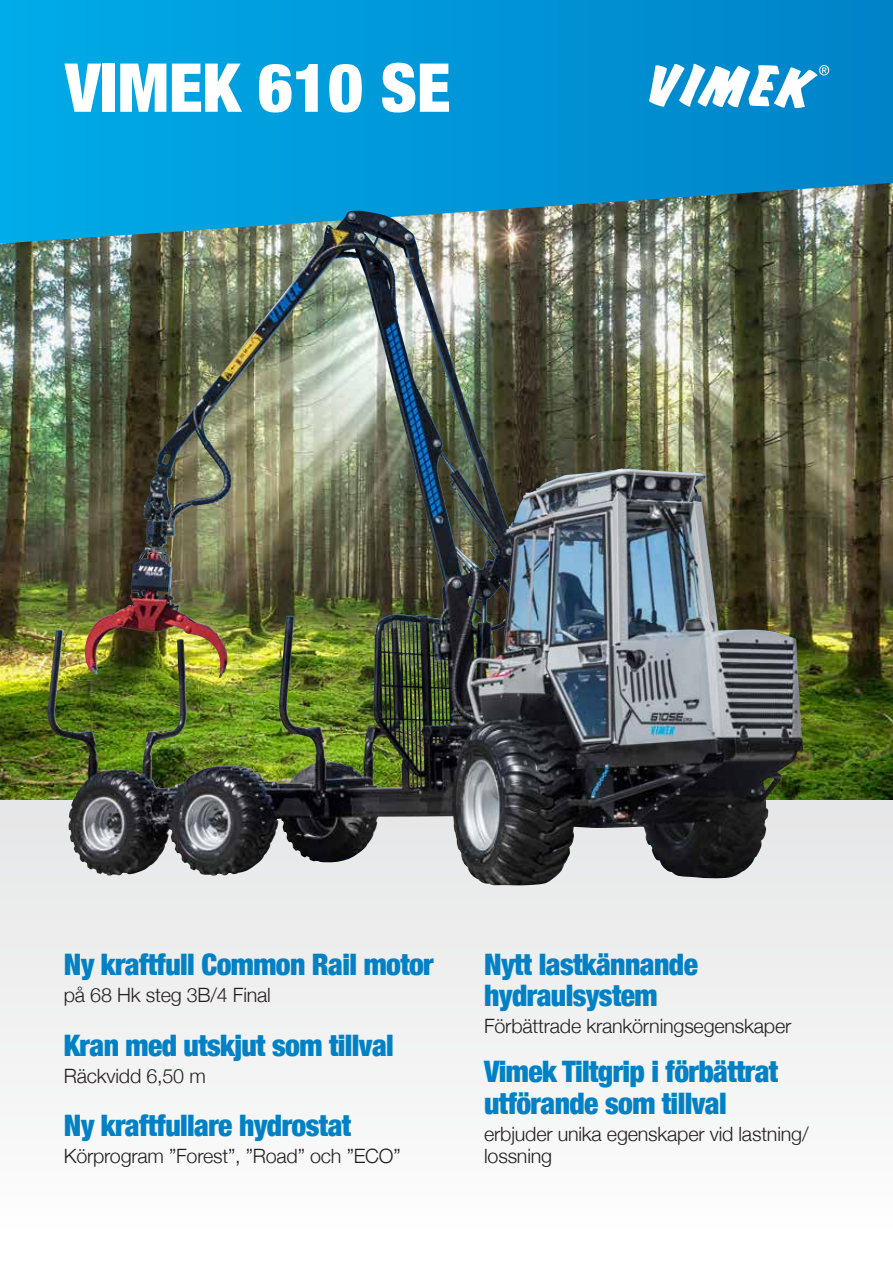
<style>
.page{position:relative;width:893px;height:1263px;background:#fff}
.page>*{position:absolute;margin:0;border:0;box-sizing:border-box;transform-origin:0 0}
.t1{font:900 condensed 67.5px "Helvetica Neue";color:#fff}
.t2{font:900 condensed 29.55px/31.5px "Helvetica Neue";letter-spacing:-.02em;color:#0081c6}
.t3{font:300 19.8px/22.5px "Helvetica Neue";letter-spacing:-.01em;color:#231f20}
</style>
<div class="page">
<img style="left:0;top:244px;width:893px;height:556px">
<svg style="left:0;top:0;width:893px;height:244px;background:#0e95cc"></svg>
<svg style="left:649px;top:64px;width:180px;height:44px"></svg>
<svg style="left:0;top:800px;width:893px;height:292px"></svg>
<img style="left:85px;top:211px;width:269px;height:460px">
<h1 class="t1" style="left:65px;top:32px;width:387px">VIMEK 610 SE</h1>
<p class="t2" style="left:64px;top:947px;width:371px">Ny kraftfull Common Rail motor</p>
<p class="t3" style="left:64px;top:982px;width:209px">på 68 Hk steg 3B/4 Final</p>
<p class="t2" style="left:64px;top:1028px;width:332px">Kran med utskjut som tillval</p>
<p class="t3" style="left:64px;top:1063px;width:144px">Räckvidd 6,50 m</p>
<p class="t2" style="left:64px;top:1108px;width:289px">Ny kraftfullare hydrostat</p>
<p class="t3" style="left:64px;top:1143px;width:338px">Körprogram ”Forest”, ”Road” och ”ECO”</p>
<p class="t2" style="left:484px;top:947px;width:215px">Nytt lastkännande hydraulsystem</p>
<p class="t3" style="left:484px;top:1013px;width:309px">Förbättrade krankörningsegenskaper</p>
<p class="t2" style="left:484px;top:1054px;width:296px">Vimek Tiltgrip i förbättrat utförande som tillval</p>
<p class="t3" style="left:484px;top:1121px;width:326px">erbjuder unika egenskaper vid lastning/ lossning</p>
</div>
